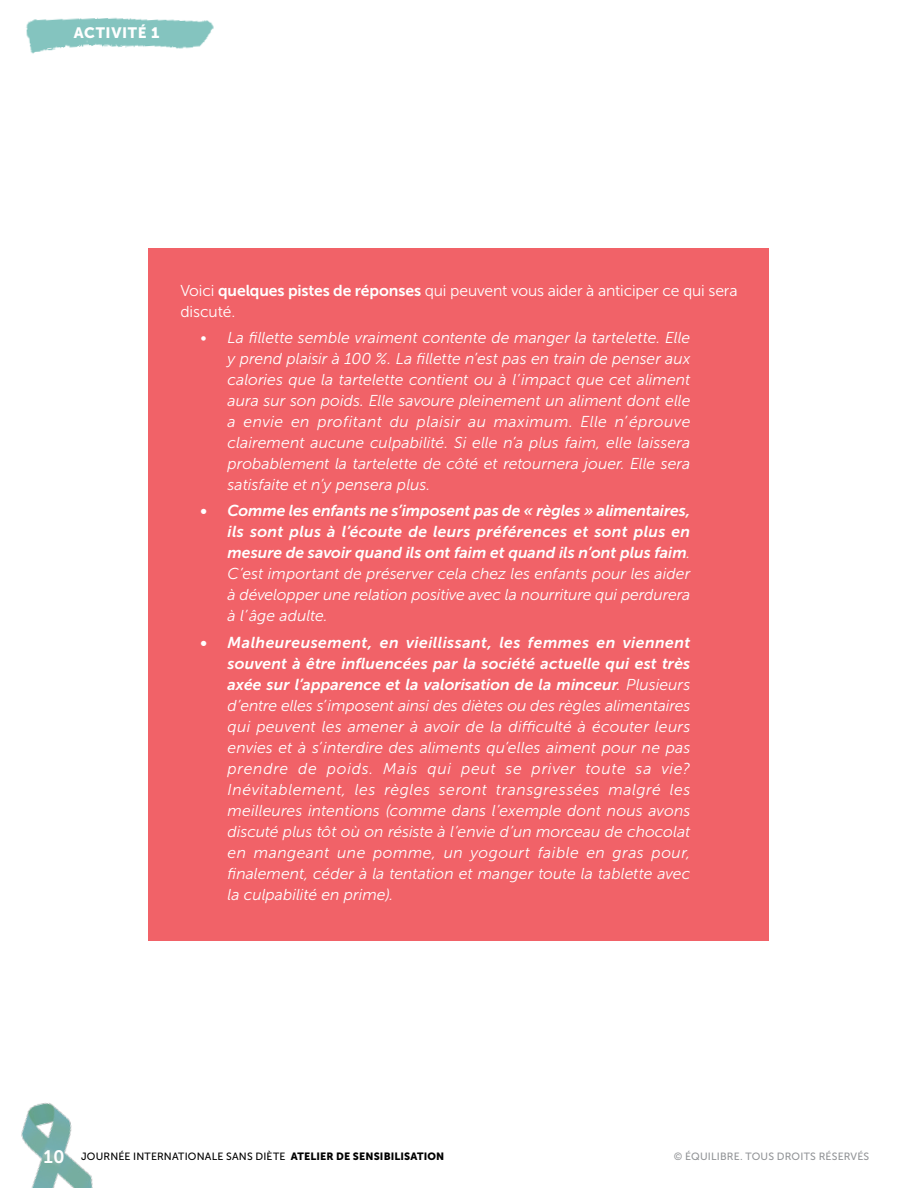
<style>
.page{position:relative;width:918px;height:1188px;background:#fff}
.page>*{position:absolute;margin:0;border:0;box-sizing:border-box;transform-origin:0 0}
.t1{font:italic 15.75px/21px "Museo Sans 300";letter-spacing:-.005em;color:#fff;text-align:justify}
.t2{font:italic 15.75px/21px "Museo Sans 700";color:#fff;text-align:justify}
.t3{font:15.75px/21px "Museo Sans 300";letter-spacing:-.01em;color:#fff}
.t4{font:15px "Museo Sans 900";letter-spacing:.04em;color:#fff}
.t5{font:10.5px "Museo Sans 500";letter-spacing:.02em;color:#000}
.t6{font:10.5px "Museo Sans 500";letter-spacing:.02em;color:#939598}
.s1{font-family:"Museo Sans 700"}
.s2{font-family:"Museo Sans 300"}
.s3{font-family:"Museo 700";font-size:18px;color:#fff}
.s4{font-family:"Museo Sans 900"}
</style>
<div class="page">
<img style="left:21px;top:1102px;width:72px;height:86px">
<img style="left:26px;top:17px;width:188px;height:37px">
<div style="left:148px;top:248px;width:622px;height:692px;background:#f16268"></div>
<p class="t4" style="left:74px;top:24px;width:87px">ACTIVITÉ 1</p>
<p class="t3" style="left:180px;top:280px;width:559px">Voici <span class="s1">quelques pistes de réponses</span> qui peuvent vous aider à anticiper ce qui sera discuté.</p>
<p class="t1" style="left:228px;top:327px;width:464px;text-indent:-27px">• La fillette semble vraiment contente de manger la tartelette. Elle y prend plaisir à 100 %. La fillette n’est pas en train de penser aux calories que la tartelette contient ou à l’impact que cet aliment aura sur son poids. Elle savoure pleinement un aliment dont elle a envie en profitant du plaisir au maximum. Elle n’éprouve clairement aucune culpabilité. Si elle n’a plus faim, elle laissera probablement la tartelette de côté et retournera jouer. Elle sera satisfaite et n’y pensera plus.</p>
<p class="t2" style="left:228px;top:500px;width:464px;text-indent:-27px">• Comme les enfants ne s’imposent pas de « règles » alimentaires, ils sont plus à l’écoute de leurs préférences et sont plus en mesure de savoir quand ils ont faim et quand ils n’ont plus faim<span class="s2">.</span></p>
<p class="t1" style="left:228px;top:564px;width:464px">C’est important de préserver cela chez les enfants pour les aider à développer une relation positive avec la nourriture qui perdurera à l’âge adulte.</p>
<p class="t2" style="left:228px;top:632px;width:464px;text-indent:-27px">• Malheureusement, en vieillissant, les femmes en viennent souvent à être influencées par la société actuelle qui est très axée sur l’apparence et la valorisation de la minceur<span class="s2">. Plusieurs</span></p>
<p class="t1" style="left:228px;top:695px;width:464px">d’entre elles s’imposent ainsi des diètes ou des règles alimentaires qui peuvent les amener à avoir de la difficulté à écouter leurs envies et à s’interdire des aliments qu’elles aiment pour ne pas prendre de poids. Mais qui peut se priver toute sa vie?<br>Inévitablement, les règles seront transgressées malgré les meilleures intentions (comme dans l’exemple dont nous avons discuté plus tôt où on résiste à l’envie d’un morceau de chocolat en mangeant une pomme, un yogourt faible en gras pour, finalement, céder à la tentation et manger toute la tablette avec la culpabilité en prime).</p>
<p class="t5" style="left:44px;top:1151px;width:402px"><span class="s3">10</span> JOURNÉE INTERNATIONALE SANS DIÈTE <span class="s4">ATELIER DE SENSIBILISATION</span></p>
<p class="t6" style="left:674px;top:1151px;width:197px">© ÉQUILIBRE. TOUS DROITS RÉSERVÉS</p>
</div>
